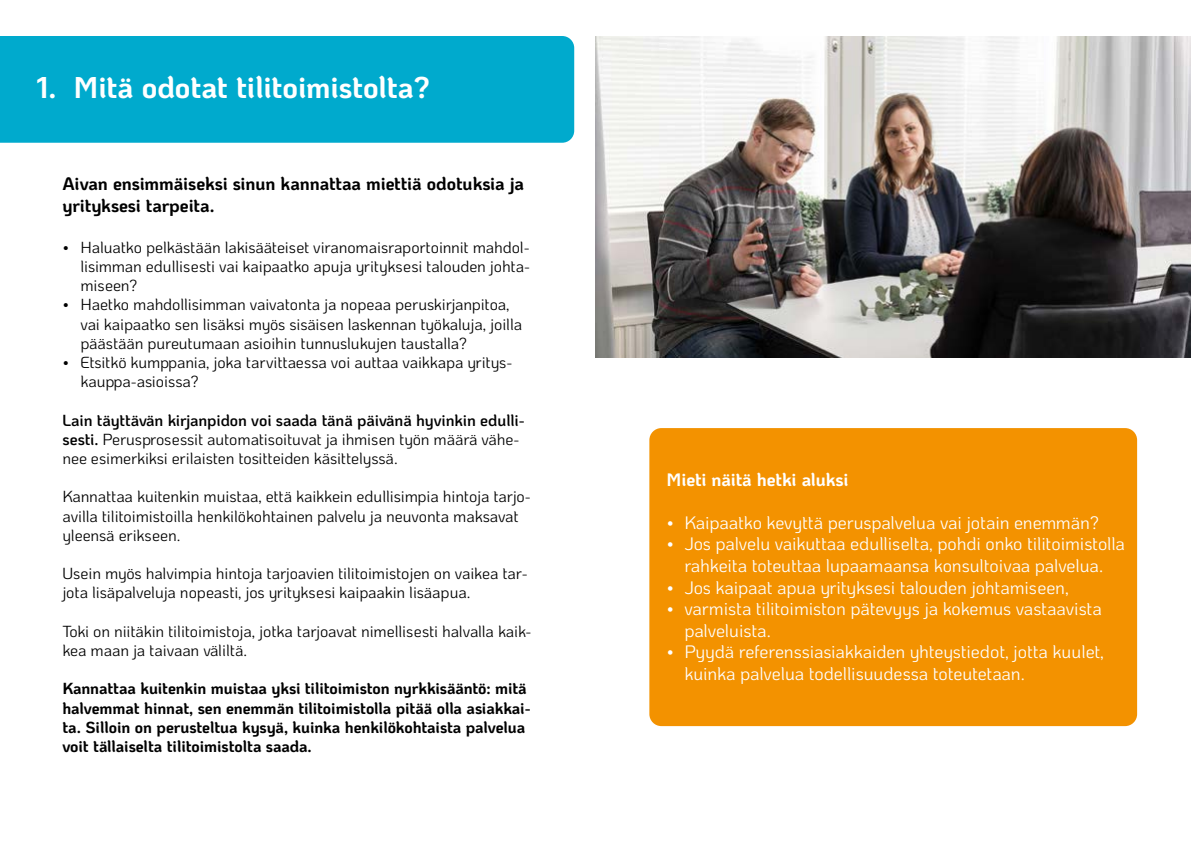
<style>
.page{position:relative;width:1191px;height:842px;background:#fff}
.page>*{position:absolute;margin:0;border:0;box-sizing:border-box;transform-origin:0 0}
.t1{font:700 30px "Ko Ho";letter-spacing:-.005em;color:#fff}
.t2{font:18px/21.6px "Ko Ho";letter-spacing:-.005em;color:#fff}
.t3{font:700 18px/21.6px "Ko Ho";letter-spacing:-.005em;color:#000}
.t4{font:700 18px "Ko Ho";letter-spacing:-.005em;color:#fff}
.t5{font:16px/19.2px "Ko Ho";letter-spacing:-.005em;color:#000}
.t6{font:700 16px/19.2px "Ko Ho";letter-spacing:-.005em;color:#000}
.s1{font-weight:600}
</style>
<div class="page">
<div style="left:649px;top:428px;width:488px;height:298px;background:#f39200;border-radius:12px"></div>
<div style="left:0;top:36px;width:574px;height:107px;background:#00aacd"></div>
<img style="left:595px;top:36px;width:596px;height:321px">
<h1 class="t1" style="left:36px;top:62px;width:395px">1. Mitä odotat tilitoimistolta?</h1>
<p class="t3" style="left:62px;top:173px;width:463px">Aivan ensimmäiseksi sinun kannattaa miettiä odotuksia ja yrityksesi tarpeita.</p>
<p class="t5" style="left:80px;top:238px;width:451px;text-align:justify;text-indent:-18px">• Haluatko pelkästään lakisääteiset viranomaisraportoinnit mahdol&shy;lisimman edullisesti vai kaipaatko apuja yrityksesi talouden johta&shy;miseen?</p>
<p class="t5" style="left:80px;top:295px;width:443px;text-indent:-18px">• Haetko mahdollisimman vaivatonta ja nopeaa peruskirjanpitoa, vai kaipaatko sen lisäksi myös sisäisen laskennan työkaluja, joilla päästään pureutumaan asioihin tunnuslukujen taustalla?</p>
<p class="t5" style="left:80px;top:353px;width:433px;text-indent:-18px">• Etsitkö kumppania, joka tarvittaessa voi auttaa vaikkapa yritys&shy;kauppa-asioissa?</p>
<p class="t5" style="left:62px;top:411px;width:464px"><span class="s1">Lain täyttävän kirjanpidon voi saada tänä päivänä hyvinkin edulli&shy;sesti.</span> Perusprosessit automatisoituvat ja ihmisen työn määrä vähe&shy;nee esimerkiksi erilaisten tositteiden käsittelyssä.</p>
<p class="t5" style="left:62px;top:487px;width:470px">Kannattaa kuitenkin muistaa, että kaikkein edullisimpia hintoja tarjo&shy;avilla tilitoimistoilla henkilökohtainen palvelu ja neuvonta maksavat yleensä erikseen.</p>
<p class="t5" style="left:62px;top:564px;width:467px">Usein myös halvimpia hintoja tarjoavien tilitoimistojen on vaikea tar&shy;jota lisäpalveluja nopeasti, jos yrityksesi kaipaakin lisäapua.</p>
<p class="t5" style="left:62px;top:622px;width:470px">Toki on niitäkin tilitoimistoja, jotka tarjoavat nimellisesti halvalla kaik&shy;kea maan ja taivaan väliltä.</p>
<p class="t6" style="left:62px;top:679px;width:470px">Kannattaa kuitenkin muistaa yksi tilitoimiston nyrkkisääntö: mitä halvemmat hinnat, sen enemmän tilitoimistolla pitää olla asiakkai&shy;ta. Silloin on perusteltua kysyä, kuinka henkilökohtaista palvelua voit tällaiselta tilitoimistolta saada.</p>
<p class="t4" style="left:666px;top:464px;width:184px">Mieti näitä hetki aluksi</p>
<p class="t2" style="left:666px;top:512px;width:434px">• Kaipaatko kevyttä peruspalvelua vai jotain enemmän?</p>
<p class="t2" style="left:666px;top:533px;width:460px;text-align:center">• Jos palvelu vaikuttaa edulliselta, pohdi onko tilitoimistolla rahkeita toteuttaa lupaamaansa konsultoivaa palvelua.</p>
<p class="t2" style="left:666px;top:577px;width:404px">• Jos kaipaat apua yrityksesi talouden johtamiseen,</p>
<p class="t2" style="left:684px;top:598px;width:419px;text-indent:-18px">• varmista tilitoimiston pätevyys ja kokemus vastaavista palveluista.</p>
<p class="t2" style="left:684px;top:641px;width:421px;text-indent:-18px">• Pyydä referenssiasiakkaiden yhteystiedot, jotta kuulet, kuinka palvelua todellisuudessa toteutetaan.</p>
</div>
